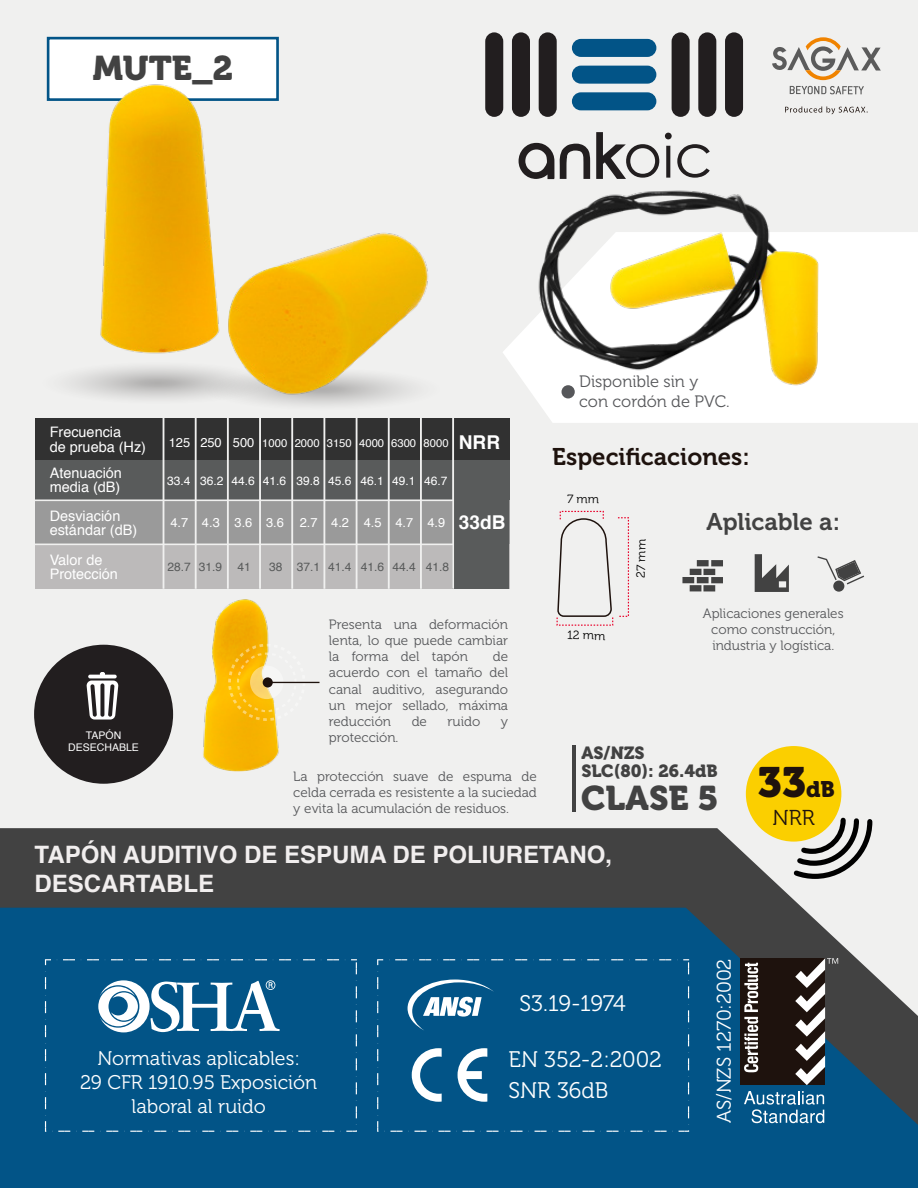
<style>
.page{position:relative;width:918px;height:1188px;background:#f0f0ef}
.page>*{position:absolute;margin:0;border:0;box-sizing:border-box;transform-origin:0 0}
.t1{font:42.15px "Museo 900";color:#1e120d}
.t2{font:34.05px "Museo 900";color:#424242}
.t3{font:700 24px/28.8px "Helvetica";color:#f1eeee}
.t4{font:24px "Museo 700";color:#1e120d}
.t5{font:24px "Museo 700";color:#424242}
.t6{font:22.5px "Museo 300";color:#fff}
.t7{font:21.45px "Museo 300";color:#1e120d}
.t8{font:19.65px/23.7px "Museo 300";color:#fff;text-align:center}
.t9{font:700 19.05px "Helvetica";color:#fff}
.t10{font:17.55px "Museo 900";color:#424242}
.t11{font:16.5px/19.8px "Museo 300";color:#56575a}
.t12{font:14.4px/14.4px "Helvetica";color:#fff}
.t13{font:13.5px/16.2px "Museo 300";color:#56575a;text-align:justify}
.t14{font:12.9px "Helvetica";color:#fff}
.t15{font:12px "Helvetica";color:#fff}
.t16{font:12px "Helvetica";color:#595b5b}
.t17{font:12px "Museo 300";color:#000}
.t18{font:11.25px "Helvetica";color:#fff}
.t19{font:10.5px/12.6px "Helvetica";color:#fff;text-align:center}
.s1{font-size:12.9px}
.s2{font-size:22.35px}
</style>
<div class="page">
<div style="left:47px;top:37px;width:232px;height:64px;background:#fff;border:3px solid #025487"></div>
<svg style="left:519px;top:143px;width:35px;height:35px"></svg>
<svg style="left:560px;top:144px;width:30px;height:29px"></svg>
<svg style="left:596px;top:132px;width:63px;height:41px"></svg>
<svg style="left:665px;top:133px;width:45px;height:40px"></svg>
<div style="left:485px;top:32px;width:18px;height:85px;background:#221e1f;border-radius:9px"></div>
<div style="left:512px;top:32px;width:18px;height:85px;background:#221e1f;border-radius:9px"></div>
<div style="left:539px;top:32px;width:18px;height:85px;background:#221e1f;border-radius:9px"></div>
<div style="left:672px;top:32px;width:18px;height:85px;background:#221e1f;border-radius:9px"></div>
<div style="left:698px;top:32px;width:18px;height:85px;background:#221e1f;border-radius:9px"></div>
<div style="left:725px;top:32px;width:18px;height:85px;background:#221e1f;border-radius:9px"></div>
<div style="left:572px;top:39px;width:84px;height:18px;background:#025487;border-radius:9px"></div>
<div style="left:572px;top:66px;width:84px;height:18px;background:#025487;border-radius:9px"></div>
<div style="left:572px;top:92px;width:84px;height:18px;background:#025487;border-radius:9px"></div>
<svg style="left:69px;top:374px;width:15px;height:18px"></svg>
<div style="left:34px;top:645px;width:139px;height:139px;background:#221e1f;border-radius:50%"></div>
<svg style="left:86px;top:672px;width:33px;height:48px"></svg>
<svg style="left:0;top:828px;width:918px;height:360px;background:#2a5874"></svg>
<div style="left:377px;top:959px;width:312px;height:173px;background:#025487"></div>
<div style="left:45px;top:959px;width:312px;height:173px;background:#025487"></div>
<svg style="left:408px;top:980px;width:86px;height:51px"></svg>
<svg style="left:98px;top:980px;width:182px;height:52px"></svg>
<svg style="left:744px;top:1091px;width:80px;height:32px;background:#417fa5"></svg>
<div style="left:741px;top:959px;width:84px;height:126px;background:#1e120d"></div>
<svg style="left:744px;top:963px;width:14px;height:109px"></svg>
<svg style="left:795px;top:958px;width:43px;height:127px"></svg>
<div style="left:746px;top:746px;width:95px;height:96px;background:#fbcf00;border-radius:50%"></div>
<svg style="left:790px;top:815px;width:85px;height:67px"></svg>
<hr style="left:572px;top:745px;width:4px;height:66px;background:#424242">
<div style="left:35px;top:461px;width:474px;height:41px;background:#595b5b"></div>
<div style="left:35px;top:418px;width:474px;height:41px;background:#313131"></div>
<div style="left:35px;top:500px;width:474px;height:45px;background:#9a9a9a"></div>
<div style="left:35px;top:544px;width:474px;height:45px;background:#bcbaba"></div>
<div style="left:453px;top:462px;width:56px;height:127px;background:#595b5b"></div>
<hr style="left:163px;top:418px;width:1px;height:171px;background:#f0f0ef">
<hr style="left:195px;top:418px;width:2px;height:171px;background:#f0f0ef">
<hr style="left:227px;top:418px;width:2px;height:171px;background:#f0f0ef">
<hr style="left:259px;top:418px;width:2px;height:171px;background:#f0f0ef">
<hr style="left:291px;top:418px;width:2px;height:171px;background:#f0f0ef">
<hr style="left:323px;top:418px;width:2px;height:171px;background:#f0f0ef">
<hr style="left:356px;top:418px;width:2px;height:171px;background:#f0f0ef">
<hr style="left:388px;top:418px;width:2px;height:171px;background:#f0f0ef">
<hr style="left:420px;top:418px;width:2px;height:171px;background:#f0f0ef">
<hr style="left:452px;top:418px;width:2px;height:171px;background:#f0f0ef">
<hr style="left:35px;top:499px;width:419px;height:2px;background:#f0f0ef">
<hr style="left:35px;top:544px;width:419px;height:1px;background:#f0f0ef">
<svg style="left:785px;top:106px;width:83px;height:8px"></svg>
<svg style="left:790px;top:86px;width:74px;height:8px"></svg>
<svg style="left:772px;top:37px;width:109px;height:43px"></svg>
<div style="left:697px;top:560px;width:12px;height:6px;background:#424242"></div>
<div style="left:690px;top:569px;width:11px;height:6px;background:#424242"></div>
<div style="left:703px;top:569px;width:12px;height:6px;background:#424242"></div>
<div style="left:690px;top:585px;width:11px;height:6px;background:#424242"></div>
<div style="left:703px;top:585px;width:12px;height:6px;background:#424242"></div>
<div style="left:711px;top:560px;width:12px;height:6px;background:#424242"></div>
<div style="left:682px;top:577px;width:12px;height:6px;background:#424242"></div>
<div style="left:697px;top:577px;width:12px;height:6px;background:#424242"></div>
<div style="left:711px;top:577px;width:12px;height:6px;background:#424242"></div>
<svg style="left:755px;top:554px;width:34px;height:38px"></svg>
<div style="left:833px;top:581px;width:11px;height:11px;background:#424242;border-radius:50%"></div>
<svg style="left:817px;top:556px;width:47px;height:28px"></svg>
<img style="left:203px;top:599px;width:84px;height:173px">
<svg style="left:503px;top:232px;width:415px;height:191px;fill:#fff"></svg>
<div style="left:228px;top:644px;width:77px;height:77px;border:3px dashed #fff;border-radius:50%"></div>
<div style="left:237px;top:653px;width:60px;height:59px;border:2px dashed #fff;border-radius:50%"></div>
<svg style="left:250px;top:666px;width:33px;height:33px"></svg>
<hr style="left:267px;top:682px;width:53px;height:1px;background:#1e120d">
<div style="left:263px;top:677px;width:10px;height:11px;background:#1e120d;border-radius:50%"></div>
<svg style="left:558px;top:517px;width:54px;height:100px"></svg>
<img style="left:84px;top:62px;width:344px;height:344px">
<img style="left:529px;top:173px;width:303px;height:231px">
<h2 class="t2" style="left:93px;top:48px;width:142px">MUTE_2</h2>
<p class="t12" style="left:50px;top:425px;width:98px">Frecuencia<br>de prueba (Hz)</p>
<p class="t18" style="left:169px;top:435px;width:281px"><span class="s1">125 250 500</span> 1000 2000 3150 4000 6300 8000</p>
<p class="t15" style="left:167px;top:471px;width:282px">33.4 36.2 44.6 41.6 39.8 45.6 46.1 49.1 46.7</p>
<p class="t14" style="left:170px;top:513px;width:276px">4.7 4.3 3.6 3.6 2.7 4.2 4.5 4.7 4.9</p>
<p class="t12" style="left:50px;top:466px;width:74px">Atenuación media (dB)</p>
<p class="t12" style="left:50px;top:509px;width:89px">Desviación estándar (dB)</p>
<p class="t12" style="left:50px;top:553px;width:70px">Valor de<br>Protección</p>
<p class="t16" style="left:167px;top:558px;width:56px">28.7 31.9</p>
<p class="t16" style="left:238px;top:558px;width:15px">41</p>
<p class="t16" style="left:269px;top:558px;width:182px">38 37.1 41.4 41.6 44.4 41.8</p>
<h3 class="t9" style="left:459px;top:427px;width:43px">NRR</h3>
<h3 class="t9" style="left:459px;top:507px;width:48px">33dB</h3>
<p class="t19" style="left:68px;top:729px;width:72px">TAPÓN<br>DESECHABLE</p>
<p class="t13" style="left:329px;top:616px;width:181px">Presenta una deformación lenta, lo que puede cambiar la forma del tapón</p>
<p class="t13" style="left:329px;top:649px;width:181px;text-indent:164px">de acuerdo con el tamaño del canal auditivo, asegurando un mejor sellado, máxima reducción</p>
<p class="t13" style="left:412px;top:714px;width:17px">de</p>
<p class="t13" style="left:448px;top:714px;width:34px">ruido</p>
<p class="t13" style="left:501px;top:714px;width:9px">y</p>
<p class="t13" style="left:329px;top:730px;width:71px">protección.</p>
<p class="t13" style="left:293px;top:769px;width:245px">La protección suave de espuma de celda cerrada es resistente a la suciedad y evita la acumulación de residuos.</p>
<p class="t11" style="left:579px;top:372px;width:152px">Disponible sin y con cordón de PVC.</p>
<h3 class="t4" style="left:552px;top:443px;width:199px">Especificaciones:</h3>
<p class="t17" style="left:567px;top:629px;width:40px;rotate:1deg">12 mm</p>
<p class="t17" style="left:634px;top:578px;width:40px;rotate:-89deg">27 mm</p>
<p class="t10" style="left:581px;top:742px;width:65px">AS/NZS</p>
<h3 class="t5" style="left:707px;top:508px;width:135px">Aplicable a:</h3>
<p class="t13" style="left:703px;top:605px;width:142px;text-align:center">Aplicaciones generales como construcción, industria y logística.</p>
<p class="t10" style="left:581px;top:761px;width:138px">SLC(80): 26.4dB</p>
<h2 class="t2" style="left:581px;top:779px;width:139px">CLASE 5</h2>
<h1 class="t1" style="left:757px;top:758px;width:79px">33<span class="s2">dB</span></h1>
<h3 class="t7" style="left:772px;top:806px;width:44px">NRR</h3>
<h3 class="t3" style="left:35px;top:841px;width:579px">TAPÓN AUDITIVO DE ESPUMA DE POLIURETANO,<br>DESCARTABLE</h3>
<h3 class="t8" style="left:80px;top:1047px;width:239px">Normativas aplicables:<br>29 CFR 1910.95 Exposición laboral al ruido</h3>
<h3 class="t6" style="left:520px;top:992px;width:108px">S3.19-1974</h3>
<h3 class="t6" style="left:509px;top:1047px;width:155px">EN 352-2:2002</h3>
<h3 class="t6" style="left:509px;top:1078px;width:101px">SNR 36dB</h3>
<h3 class="t8" style="left:713px;top:1123px;width:166px;rotate:-90deg">AS/NZS 1270:2002</h3>
</div>
